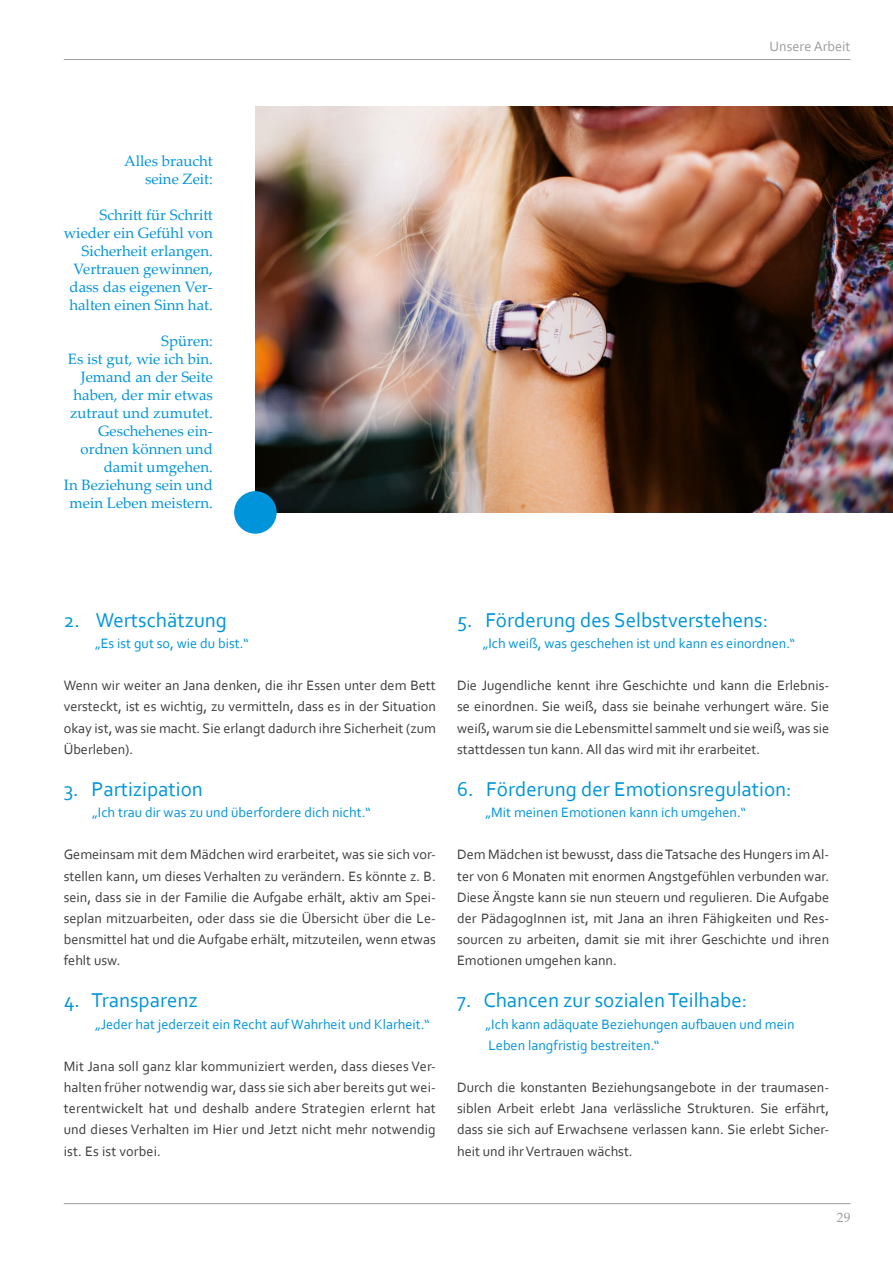
<style>
.page{position:relative;width:893px;height:1263px;background:#fff}
.page>*{position:absolute;margin:0;border:0;box-sizing:border-box;transform-origin:0 0}
.Zwischentitel{font:21px "Corbel";color:#0095db}
.Bildunterschrift_rec{font:15px/18px "Palatino Linotype";color:#0095db;text-align:right}
.Fliesstext{font:14.25px/21.1px "Corbel";color:#3c3c3b;text-align:justify}
.Fliesstext-2{font:14.25px/21.1px "Corbel";color:#0095db}
.t1{font:14.25px "Corbel";color:#9d9d9c}
.t2{font:13.5px "Palatino Linotype";color:#9d9d9c}
</style>
<div class="page">
<hr style="left:64px;top:1203px;width:786px;height:1px;background:#9d9d9c">
<hr style="left:64px;top:59px;width:786px;height:1px;background:#9d9d9c">
<img style="left:255px;top:106px;width:638px;height:406px">
<div style="left:234px;top:491px;width:43px;height:43px;background:#0095db;border-radius:50%"></div>
<p class="t1" style="left:770px;top:37px;width:82px">Unsere Arbeit</p>
<p class="Bildunterschrift_rec" style="left:124px;top:152px;width:90px">Alles braucht</p>
<p class="Bildunterschrift_rec" style="left:145px;top:170px;width:69px">seine Zeit:</p>
<p class="Bildunterschrift_rec" style="left:64px;top:206px;width:151px">Schritt für Schritt wieder ein Gefühl von<br>Sicherheit erlangen.<br>Vertrauen gewinnen, dass das eigenen Ver&shy;halten einen Sinn hat.</p>
<p class="Bildunterschrift_rec" style="left:161px;top:332px;width:53px">Spüren:</p>
<p class="Bildunterschrift_rec" style="left:68px;top:350px;width:146px">Es ist gut, wie ich bin.</p>
<p class="Bildunterschrift_rec" style="left:70px;top:368px;width:144px">Jemand an der Seite haben, der mir etwas zutraut und zumutet.<br>Geschehenes ein&shy;ordnen können und damit umgehen.</p>
<p class="Bildunterschrift_rec" style="left:64px;top:476px;width:150px;text-align:center">In Beziehung sein und mein Leben meistern.</p>
<p class="Zwischentitel" style="left:64px;top:607px;width:165px">2. Wertschätzung</p>
<p class="Fliesstext-2" style="left:95px;top:632px;width:155px">„Es ist gut so, wie du bist.“</p>
<p class="Fliesstext" style="left:64px;top:674px;width:374px">Wenn wir weiter an Jana denken, die ihr Essen unter dem Bett versteckt, ist es wichtig, zu vermitteln, dass es in der Situation okay ist, was sie macht. Sie erlangt dadurch ihre Sicherheit (zum Überleben).</p>
<p class="Zwischentitel" style="left:64px;top:776px;width:141px">3. Partizipation</p>
<p class="Fliesstext-2" style="left:92px;top:801px;width:280px">„Ich trau dir was zu und überfordere dich nicht.“</p>
<p class="Fliesstext" style="left:64px;top:844px;width:374px">Gemeinsam mit dem Mädchen wird erarbeitet, was sie sich vor&shy;stellen kann, um dieses Verhalten zu verändern. Es könnte z. B. sein, dass sie in der Familie die Aufgabe erhält, aktiv am Spei&shy;seplan mitzuarbeiten, oder dass sie die Übersicht über die Le&shy;bensmittel hat und die Aufgabe erhält, mitzuteilen, wenn etwas fehlt usw.</p>
<p class="Zwischentitel" style="left:64px;top:987px;width:136px">4. Transparenz</p>
<p class="Fliesstext-2" style="left:95px;top:1013px;width:336px">„Jeder hat jederzeit ein Recht auf Wahrheit und Klarheit.“</p>
<p class="Fliesstext" style="left:64px;top:1055px;width:374px">Mit Jana soll ganz klar kommuniziert werden, dass dieses Ver&shy;halten früher notwendig war, dass sie sich aber bereits gut wei&shy;terentwickelt hat und deshalb andere Strategien erlernt hat und dieses Verhalten im Hier und Jetzt nicht mehr notwendig ist. Es ist vorbei.</p>
<p class="Zwischentitel" style="left:457px;top:607px;width:313px">5. Förderung des Selbstverstehens:</p>
<p class="Fliesstext-2" style="left:483px;top:632px;width:314px">„Ich weiß, was geschehen ist und kann es einordnen.“</p>
<p class="Fliesstext" style="left:457px;top:674px;width:374px">Die Jugendliche kennt ihre Geschichte und kann die Erlebnis&shy;se einordnen. Sie weiß, dass sie beinahe verhungert wäre. Sie weiß, warum sie die Lebensmittel sammelt und sie weiß, was sie stattdessen tun kann. All das wird mit ihr erarbeitet.</p>
<p class="Zwischentitel" style="left:457px;top:776px;width:336px">6. Förderung der Emotionsregulation:</p>
<p class="Fliesstext-2" style="left:486px;top:801px;width:262px">„Mit meinen Emotionen kann ich umgehen.“</p>
<p class="Fliesstext" style="left:457px;top:844px;width:374px">Dem Mädchen ist bewusst, dass die Tatsache des Hungers im Al&shy;ter von 6 Monaten mit enormen Angstgefühlen verbunden war.<br>Diese Ängste kann sie nun steuern und regulieren. Die Aufgabe der PädagogInnen ist, mit Jana an ihren Fähigkeiten und Res&shy;sourcen zu arbeiten, damit sie mit ihrer Geschichte und ihren Emotionen umgehen kann.</p>
<p class="Zwischentitel" style="left:457px;top:987px;width:292px">7. Chancen zur sozialen Teilhabe:</p>
<p class="Fliesstext-2" style="left:486px;top:1013px;width:310px">„Ich kann adäquate Beziehungen aufbauen und mein<br>Leben langfristig bestreiten.“</p>
<p class="Fliesstext" style="left:457px;top:1076px;width:374px">Durch die konstanten Beziehungsangebote in der traumasen&shy;siblen Arbeit erlebt Jana verlässliche Strukturen. Sie erfährt, dass sie sich auf Erwachsene verlassen kann. Sie erlebt Sicher&shy;heit und ihr Vertrauen wächst.</p>
<p class="t2" style="left:837px;top:1208px;width:15px">29</p>
</div>
